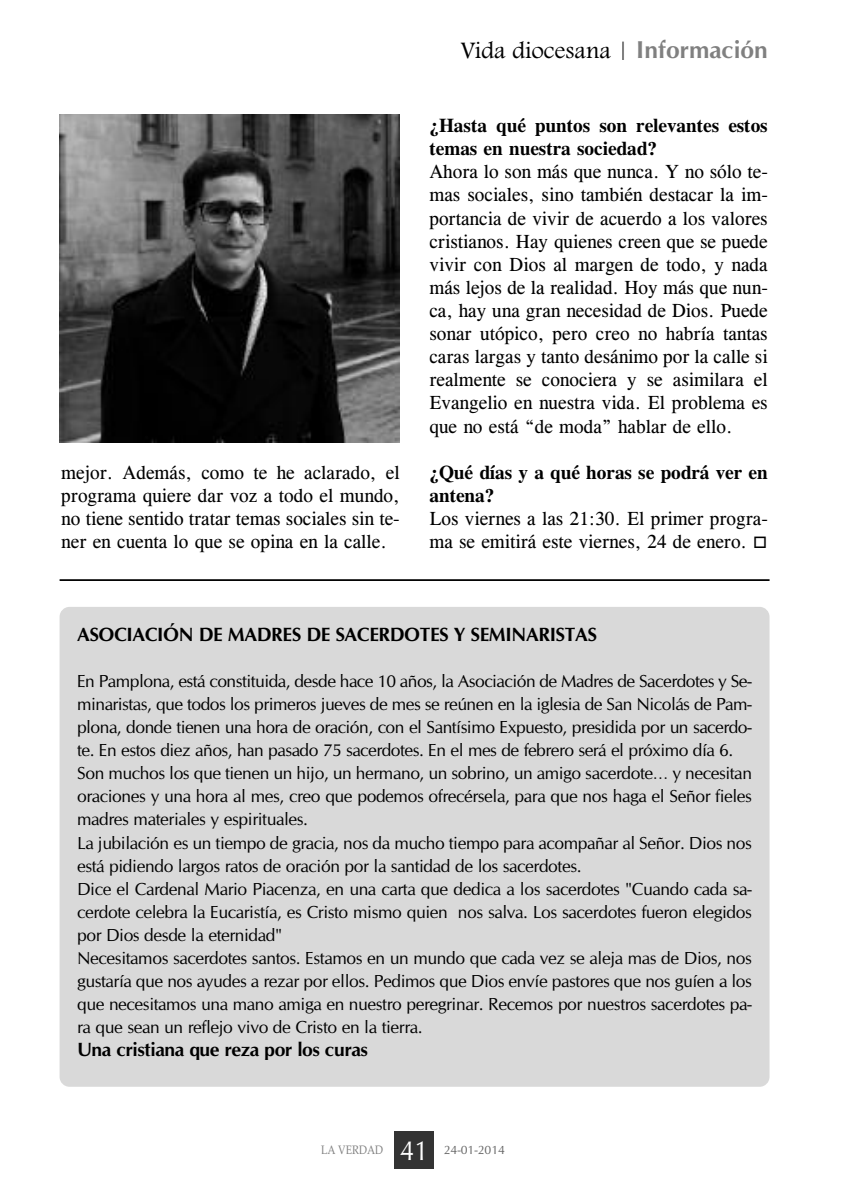
<style>
.page{position:relative;width:844px;height:1191px;background:#fff}
.page>*{position:absolute;margin:0;border:0;box-sizing:border-box;transform-origin:0 0}
.t1{font:28px "CG Omega";color:#fff;scale:.9 1}
.t2{font:24.5px "Footlight MT Light";color:#000}
.t3{font:19.25px/23.1px "CG Times";color:#000;text-align:justify}
.t4{font:700 19.25px/23.1px "CG Times";color:#000}
.t5{font:700 19.25px "CG Omega";letter-spacing:-.02em;color:#000}
.t6{font:17.5px/23.1px "CG Omega";letter-spacing:-.02em;color:#000}
.t7{font:12.25px "CG Omega";color:#666}
.t8{font:12.25px "Palatino Linotype";color:#808080;scale:.85 1}
.s1{font-size:19.25px;color:#808080}
.s2{font-family:"CG Omega";font-weight:700;color:#808080}
</style>
<div class="page">
<div style="left:394px;top:1131px;width:40px;height:38px;background:#333"></div>
<img style="left:60px;top:114px;width:339px;height:329px">
<hr style="left:60px;top:579px;width:709px;height:2px;background:#000">
<div style="left:60px;top:607px;width:709px;height:479px;background:#d9d9d9;border-radius:10px"></div>
<p class="t3" style="left:61px;top:460px;width:340px">mejor. Además, como te he aclarado, el programa quiere dar voz a todo el mundo, no tiene sentido tratar temas sociales sin te&shy;ner en cuenta lo que se opina en la calle.</p>
<h2 class="t2" style="left:460px;top:35px;width:309px">Vida diocesana <span class="s1">|</span> <span class="s2">Información</span></h2>
<p class="t4" style="left:429px;top:114px;width:340px">¿Hasta qué puntos son relevantes estos temas en nuestra sociedad?</p>
<p class="t3" style="left:429px;top:160px;width:340px">Ahora lo son más que nunca. Y no sólo te&shy;mas sociales, sino también destacar la im&shy;portancia de vivir de acuerdo a los valores cristianos. Hay quienes creen que se puede vivir con Dios al margen de todo, y nada más lejos de la realidad. Hoy más que nun&shy;ca, hay una gran necesidad de Dios. Puede sonar utópico, pero creo no habría tantas caras largas y tanto desánimo por la calle si realmente se conociera y se asimilara el Evangelio en nuestra vida. El problema es que no está “de moda” hablar de ello.</p>
<p class="t4" style="left:429px;top:460px;width:340px">¿Qué días y a qué horas se podrá ver en antena?</p>
<p class="t3" style="left:429px;top:507px;width:340px">Los viernes a las 21:30. El primer progra&shy;ma se emitirá este viernes, 24 de enero. □</p>
<p class="t5" style="left:77px;top:622px;width:521px">ASOCIACIÓN DE MADRES DE SACERDOTES Y SEMINARISTAS</p>
<p class="t6" style="left:77px;top:669px;width:676px">En Pamplona, está constituida, desde hace 10 años, la Asociación de Madres de Sacerdotes y Se&shy;minaristas, que todos los primeros jueves de mes se reúnen en la iglesia de San Nicolás de Pam&shy;plona, donde tienen una hora de oración, con el Santísimo Expuesto, presidida por un sacerdo&shy;te. En estos diez años, han pasado 75 sacerdotes. En el mes de febrero será el próximo día 6.<br>Son muchos los que tienen un hijo, un hermano, un sobrino, un amigo sacerdote… y necesitan oraciones y una hora al mes, creo que podemos ofrecérsela, para que nos haga el Señor fieles madres materiales y espirituales.<br>La jubilación es un tiempo de gracia, nos da mucho tiempo para acompañar al Señor. Dios nos está pidiendo largos ratos de oración por la santidad de los sacerdotes.<br>Dice el Cardenal Mario Piacenza, en una carta que dedica a los sacerdotes "Cuando cada sa&shy;cerdote celebra la Eucaristía, es Cristo mismo quien nos salva. Los sacerdotes fueron elegidos por Dios desde la eternidad"<br>Necesitamos sacerdotes santos. Estamos en un mundo que cada vez se aleja mas de Dios, nos gustaría que nos ayudes a rezar por ellos. Pedimos que Dios envíe pastores que nos guíen a los que necesitamos una mano amiga en nuestro peregrinar. Recemos por nuestros sacerdotes pa&shy;ra que sean un reflejo vivo de Cristo en la tierra.</p>
<p class="t5" style="left:77px;top:1038px;width:292px">Una cristiana que reza por los curas</p>
<p class="t8" style="left:321px;top:1142px;width:75px">LA VERDAD</p>
<h1 class="t1" style="left:400px;top:1133px;width:32px">41</h1>
<p class="t7" style="left:444px;top:1142px;width:62px">24-01-2014</p>
</div>
